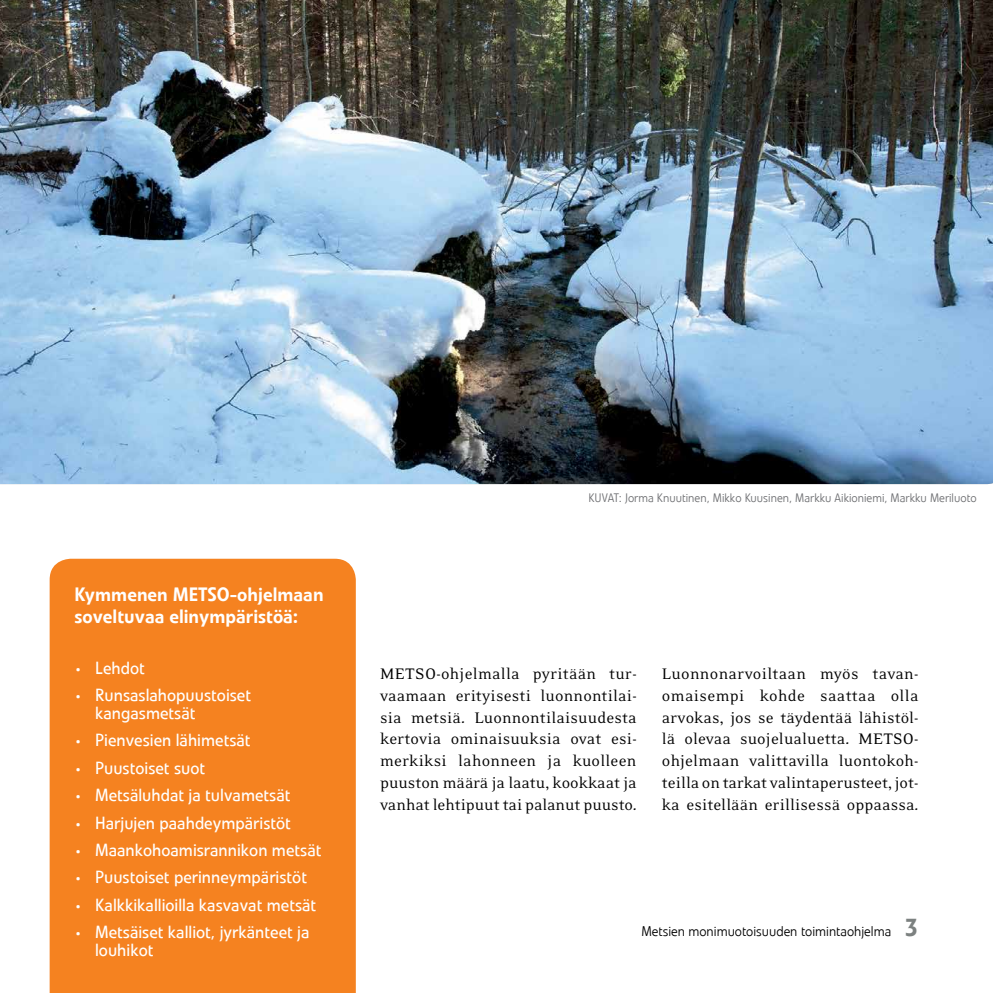
<style>
.page{position:relative;width:993px;height:993px;background:#fff}
.page>*{position:absolute;margin:0;border:0;box-sizing:border-box;transform-origin:0 0}
.t1{font:500 19.25px/21.9px "Veto Com";color:#fff}
.t2{font:17.5px/21.9px "Eidetic Neo OT";color:#000;text-align:justify}
.t3{font:17.5px/17.5px "Veto Com";color:#fff}
.t4{font:300 14px "Veto Com";color:#000}
.t5{font:300 12.25px "Veto Com";color:#6d6e71}
.s1{font-size:12.25px}
.s2{font-weight:500;font-size:24.5px;color:#7c8180}
</style>
<div class="page">
<img style="left:0;top:0;width:992px;height:484px">
<div style="left:50px;top:558px;width:306px;height:434px;background:#f58220"></div>
<p class="t1" style="left:74px;top:583px;width:250px">Kymmenen METSO-ohjelmaan soveltuvaa elinympäristöä:</p>
<p class="t3" style="left:75px;top:659px;width:71px"><span class="s1">•</span> Lehdot</p>
<p class="t3" style="left:95px;top:686px;width:157px;text-indent:-20px"><span class="s1">•</span> Runsaslahopuustoiset kangasmetsät</p>
<p class="t3" style="left:75px;top:731px;width:177px"><span class="s1">•</span> Pienvesien lähimetsät</p>
<p class="t3" style="left:75px;top:758px;width:131px"><span class="s1">•</span> Puustoiset suot</p>
<p class="t3" style="left:75px;top:786px;width:217px"><span class="s1">•</span> Metsäluhdat ja tulvametsät</p>
<p class="t3" style="left:75px;top:813px;width:217px"><span class="s1">•</span> Harjujen paahdeympäristöt</p>
<p class="t3" style="left:75px;top:841px;width:247px"><span class="s1">•</span> Maankohoamisrannikon metsät</p>
<p class="t3" style="left:75px;top:868px;width:233px"><span class="s1">•</span> Puustoiset perinneympäristöt</p>
<p class="t3" style="left:75px;top:895px;width:242px"><span class="s1">•</span> Kalkkikallioilla kasvavat metsät</p>
<p class="t3" style="left:95px;top:923px;width:216px;text-indent:-20px"><span class="s1">•</span> Metsäiset kalliot, jyrkänteet ja louhikot</p>
<p class="t5" style="left:588px;top:490px;width:389px">KUVAT: Jorma Knuutinen, Mikko Kuusinen, Markku Aikioniemi, Markku Meriluoto</p>
<p class="t2" style="left:380px;top:662px;width:258px">METSO-ohjelmalla pyritään tur&shy;vaamaan erityisesti luonnontilai&shy;sia metsiä. Luonnontilaisuudesta kertovia ominaisuuksia ovat esi&shy;merkiksi lahonneen ja kuolleen puuston määrä ja laatu, kookkaat ja vanhat lehtipuut tai palanut puusto.</p>
<p class="t2" style="left:661px;top:662px;width:258px">Luonnonarvoiltaan myös tavan&shy;omaisempi kohde saattaa olla arvokas, jos se täydentää lähistöl&shy;lä olevaa suojelualuetta. METSO&shy;ohjelmaan valittavilla luontokoh&shy;teilla on tarkat valintaperusteet, jot&shy;ka esitellään erillisessä oppaassa.</p>
<p class="t4" style="left:641px;top:922px;width:277px">Metsien monimuotoisuuden toimintaohjelma <span class="s2">3</span></p>
</div>
